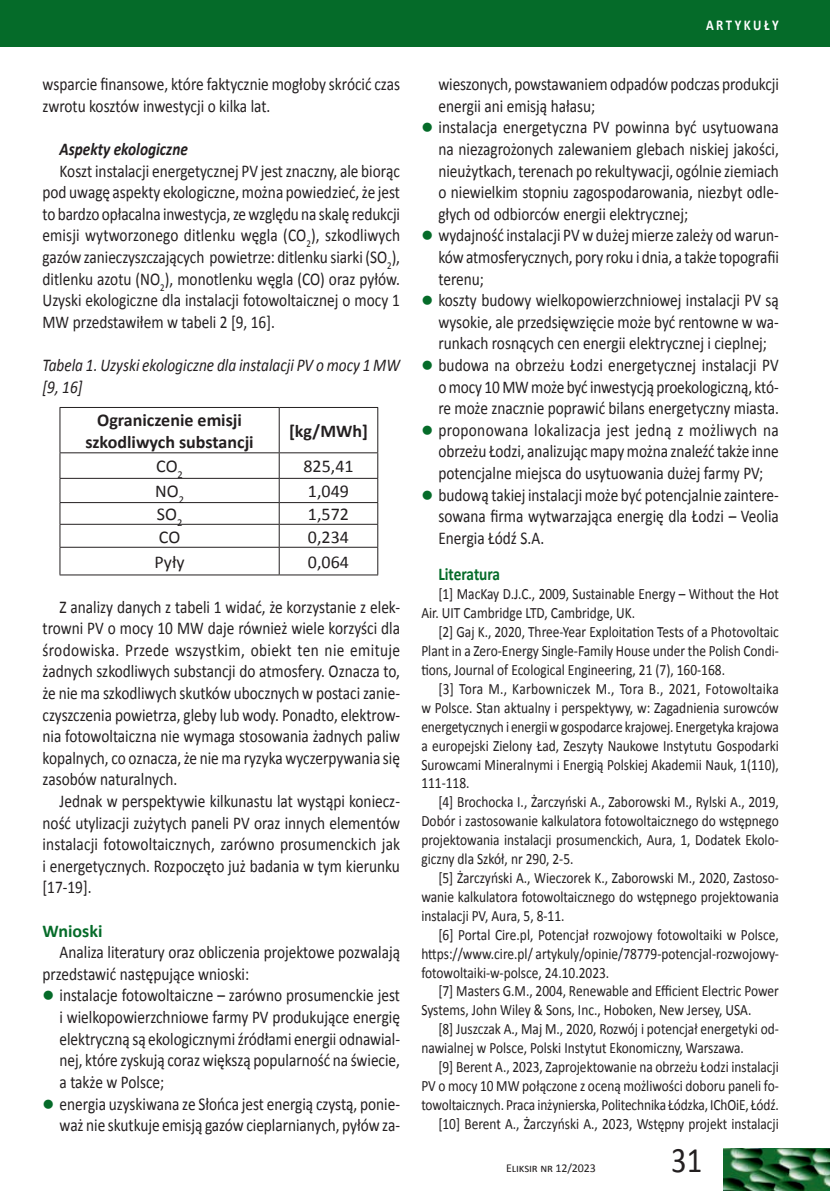
<style>
.page{position:relative;width:830px;height:1191px;background:#fff}
.page>*{position:absolute;margin:0;border:0;box-sizing:border-box;transform-origin:0 0}
.t1{font:36px "Calibri";color:#231f20;scale:.85 1}
.t2{font:18px/21.6px "Calibri";color:#231f20;text-align:justify;scale:.85 1}
.t3{font:italic 18px/21.6px "Calibri";color:#231f20;scale:.85 1}
.t4{font:700 18px/21.6px "Calibri";color:#231f20;text-align:center}
.t5{font:18px "Calibri";color:#231f20}
.t6{font:italic 700 18px "Calibri";color:#231f20;scale:.85 1}
.t7{font:700 18px "Calibri";color:#056b29;scale:.85 1}
.t8{font:700 18px "Calibri";color:#056b29}
.t9{font:15.75px/18.9px "Calibri";color:#231f20;text-align:justify;scale:.85 1}
.t10{font:700 15px "Calibri";letter-spacing:.2em;color:#fff;scale:.85 1}
.t11{font:12px "Calibri";letter-spacing:-.01em;color:#231f20}
.s1{color:#056b29}
</style>
<div class="page">
<div style="left:0;top:0;width:829px;height:47px;background:#056b29"></div>
<img style="left:723px;top:1148px;width:106px;height:43px">
<hr style="left:60px;top:407px;width:219px;height:1px;background:#231f20">
<hr style="left:60px;top:408px;width:1px;height:44px;background:#231f20">
<hr style="left:279px;top:407px;width:99px;height:1px;background:#231f20">
<hr style="left:279px;top:408px;width:1px;height:44px;background:#231f20">
<hr style="left:377px;top:408px;width:1px;height:44px;background:#231f20">
<hr style="left:60px;top:452px;width:219px;height:1px;background:#231f20">
<hr style="left:279px;top:452px;width:99px;height:1px;background:#231f20">
<hr style="left:60px;top:478px;width:219px;height:1px;background:#231f20">
<hr style="left:279px;top:478px;width:99px;height:1px;background:#231f20">
<hr style="left:60px;top:502px;width:219px;height:1px;background:#231f20">
<hr style="left:279px;top:502px;width:99px;height:1px;background:#231f20">
<hr style="left:60px;top:524px;width:219px;height:1px;background:#231f20">
<hr style="left:279px;top:524px;width:99px;height:1px;background:#231f20">
<hr style="left:60px;top:547px;width:219px;height:1px;background:#231f20">
<svg style="left:60px;top:453px;width:1px;height:121px"></svg>
<hr style="left:279px;top:547px;width:99px;height:1px;background:#231f20">
<svg style="left:279px;top:453px;width:1px;height:121px"></svg>
<svg style="left:377px;top:453px;width:1px;height:121px"></svg>
<hr style="left:60px;top:574px;width:219px;height:1px;background:#231f20">
<hr style="left:279px;top:574px;width:99px;height:1px;background:#231f20">
<p class="t2" style="left:43px;top:73px;width:422px">wsparcie finansowe, które faktycznie mogłoby skrócić czas zwrotu kosztów inwestycji o kilka lat.</p>
<p class="t6" style="left:60px;top:137px;width:152px">Aspekty ekologiczne</p>
<p class="t2" style="left:43px;top:160px;width:422px;text-indent:17px">Koszt instalacji energetycznej PV jest znaczny, ale biorąc pod uwagę aspekty ekologiczne, można powiedzieć, że jest to bardzo opłacalna inwestycja, ze względu na skalę redukcji emisji wytworzonego ditlenku węgla (CO<sub>2</sub>), szkodliwych gazów zanieczyszczających powietrze: ditlenku siarki (SO<sub>2</sub>), ditlenku azotu (NO<sub>2</sub>), monotlenku węgla (CO) oraz pyłów.<br>Uzyski ekologiczne dla instalacji fotowoltaicznej o mocy 1<br>MW przedstawiłem w tabeli 2 [9, 16].</p>
<p class="t3" style="left:43px;top:353px;width:422px">Tabela 1. Uzyski ekologiczne dla instalacji PV o mocy 1 MW [9, 16]</p>
<p class="t4" style="left:85px;top:409px;width:170px">Ograniczenie emisji szkodliwych substancji</p>
<p class="t4" style="left:289px;top:420px;width:80px">[kg/MWh]</p>
<p class="t5" style="left:156px;top:455px;width:28px">CO<sub>2</sub></p>
<p class="t5" style="left:303px;top:455px;width:52px">825,41</p>
<p class="t5" style="left:155px;top:480px;width:30px">NO<sub>2</sub></p>
<p class="t5" style="left:308px;top:480px;width:43px">1,049</p>
<p class="t5" style="left:157px;top:503px;width:27px">SO<sub>2</sub></p>
<p class="t5" style="left:308px;top:503px;width:43px">1,572</p>
<p class="t5" style="left:159px;top:525px;width:23px">CO</p>
<p class="t5" style="left:308px;top:525px;width:43px">0,234</p>
<p class="t5" style="left:154px;top:550px;width:32px">Pyły</p>
<p class="t5" style="left:308px;top:550px;width:43px">0,064</p>
<p class="t2" style="left:43px;top:596px;width:422px;text-indent:17px">Z analizy danych z tabeli 1 widać, że korzystanie z elek&shy;trowni PV o mocy 10 MW daje również wiele korzyści dla środowiska. Przede wszystkim, obiekt ten nie emituje żadnych szkodliwych substancji do atmosfery. Oznacza to, że nie ma szkodliwych skutków ubocznych w postaci zanie&shy;czyszczenia powietrza, gleby lub wody. Ponadto, elektrow&shy;nia fotowoltaiczna nie wymaga stosowania żadnych paliw kopalnych, co oznacza, że nie ma ryzyka wyczerpywania się zasobów naturalnych.</p>
<p class="t2" style="left:43px;top:790px;width:422px;text-indent:17px">Jednak w perspektywie kilkunastu lat wystąpi koniecz&shy;ność utylizacji zużytych paneli PV oraz innych elementów instalacji fotowoltaicznych, zarówno prosumenckich jak i energetycznych. Rozpoczęto już badania w tym kierunku [17-19].</p>
<p class="t8" style="left:43px;top:919px;width:61px">Wnioski</p>
<p class="t2" style="left:43px;top:941px;width:422px;text-indent:17px">Analiza literatury oraz obliczenia projektowe pozwalają przedstawić następujące wnioski:</p>
<p class="t2" style="left:60px;top:984px;width:402px;text-indent:-17px"><span class="s1">●</span> instalacje fotowoltaiczne – zarówno prosumenckie jest i wielkopowierzchniowe farmy PV produkujące energię elektryczną są ekologicznymi źródłami energii odnawial&shy;nej, które zyskują coraz większą popularność na świecie, a także w Polsce;</p>
<p class="t2" style="left:43px;top:1092px;width:422px;text-align:right"><span class="s1">●</span> energia uzyskiwana ze Słońca jest energią czystą, ponie&shy;waż nie skutkuje emisją gazów cieplarnianych, pyłów za-</p>
<p class="t10" style="left:705px;top:16px;width:87px">ARTYKUŁY</p>
<p class="t2" style="left:438px;top:73px;width:402px">wieszonych, powstawaniem odpadów podczas produkcji energii ani emisją hałasu;</p>
<p class="t2" style="left:438px;top:117px;width:402px;text-indent:-17px"><span class="s1">●</span> instalacja energetyczna PV powinna być usytuowana na niezagrożonych zalewaniem glebach niskiej jakości, nieużytkach, terenach po rekultywacji, ogólnie ziemiach o niewielkim stopniu zagospodarowania, niezbyt odle&shy;głych od odbiorców energii elektrycznej;</p>
<p class="t2" style="left:438px;top:225px;width:402px;text-indent:-17px"><span class="s1">●</span> wydajność instalacji PV w dużej mierze zależy od warun&shy;ków atmosferycznych, pory roku i dnia, a także topografii terenu;</p>
<p class="t2" style="left:438px;top:289px;width:402px;text-indent:-17px"><span class="s1">●</span> koszty budowy wielkopowierzchniowej instalacji PV są wysokie, ale przedsięwzięcie może być rentowne w wa&shy;runkach rosnących cen energii elektrycznej i cieplnej;</p>
<p class="t2" style="left:438px;top:354px;width:402px;text-indent:-17px"><span class="s1">●</span> budowa na obrzeżu Łodzi energetycznej instalacji PV o mocy 10 MW może być inwestycją proekologiczną, któ&shy;re może znacznie poprawić bilans energetyczny miasta.</p>
<p class="t2" style="left:438px;top:419px;width:402px;text-indent:-17px"><span class="s1">●</span> proponowana lokalizacja jest jedną z możliwych na obrzeżu Łodzi, analizując mapy można znaleźć także inne potencjalne miejsca do usytuowania dużej farmy PV;</p>
<p class="t2" style="left:438px;top:484px;width:402px;text-indent:-17px"><span class="s1">●</span> budową takiej instalacji może być potencjalnie zaintere&shy;sowana firma wytwarzająca energię dla Łodzi – Veolia Energia Łódź S.A.</p>
<p class="t7" style="left:438px;top:563px;width:74px">Literatura</p>
<p class="t9" style="left:421px;top:585px;width:422px;text-indent:17px">[1] MacKay D.J.C., 2009, Sustainable Energy – Without the Hot<br>Air. UIT Cambridge LTD, Cambridge, UK.</p>
<p class="t9" style="left:421px;top:622px;width:422px;text-indent:17px">[2] Gaj K., 2020, Three-Year Exploitation Tests of a Photovoltaic Plant in a Zero-Energy Single-Family House under the Polish Condi&shy;tions, Journal of Ecological Engineering, 21 (7), 160-168.</p>
<p class="t9" style="left:421px;top:679px;width:422px;text-indent:17px">[3] Tora M., Karbowniczek M., Tora B., 2021, Fotowoltaika w Polsce. Stan aktualny i perspektywy, w: Zagadnienia surowców energetycznych i energii w gospodarce krajowej. Energetyka krajowa a europejski Zielony Ład, Zeszyty Naukowe Instytutu Gospodarki Surowcami Mineralnymi i Energią Polskiej Akademii Nauk, 1(110), 111-118.</p>
<p class="t9" style="left:421px;top:792px;width:422px;text-indent:17px">[4] Brochocka I., Żarczyński A., Zaborowski M., Rylski A., 2019, Dobór i zastosowanie kalkulatora fotowoltaicznego do wstępnego projektowania instalacji prosumenckich, Aura, 1, Dodatek Ekolo&shy;giczny dla Szkół, nr 290, 2-5.</p>
<p class="t9" style="left:421px;top:868px;width:422px;text-indent:17px">[5] Żarczyński A., Wieczorek K., Zaborowski M., 2020, Zastoso&shy;wanie kalkulatora fotowoltaicznego do wstępnego projektowania instalacji PV, Aura, 5, 8-11.</p>
<p class="t9" style="left:421px;top:925px;width:422px;text-indent:17px">[6] Portal Cire.pl, Potencjał rozwojowy fotowoltaiki w Polsce, https://www.cire.pl/ artykuly/opinie/78779-potencjal-rozwojowy&shy;fotowoltaiki-w-polsce, 24.10.2023.</p>
<p class="t9" style="left:421px;top:981px;width:422px;text-indent:17px">[7] Masters G.M., 2004, Renewable and Efficient Electric Power<br>Systems, John Wiley &amp; Sons, Inc., Hoboken, New Jersey, USA.</p>
<p class="t9" style="left:421px;top:1019px;width:422px;text-indent:17px">[8] Juszczak A., Maj M., 2020, Rozwój i potencjał energetyki od&shy;nawialnej w Polsce, Polski Instytut Ekonomiczny, Warszawa.</p>
<p class="t9" style="left:421px;top:1057px;width:422px;text-align:right">[9] Berent A., 2023, Zaprojektowanie na obrzeżu Łodzi instalacji PV o mocy 10 MW połączone z oceną możliwości doboru paneli fo&shy;towoltaicznych. Praca inżynierska, Politechnika Łódzka, IChOiE, Łódź. [10] Berent A., Żarczyński A., 2023, Wstępny projekt instalacji</p>
<p class="t11" style="left:506px;top:1160px;width:91px">Eliksir nr 12/2023</p>
<h1 class="t1" style="left:671px;top:1137px;width:38px">31</h1>
</div>
